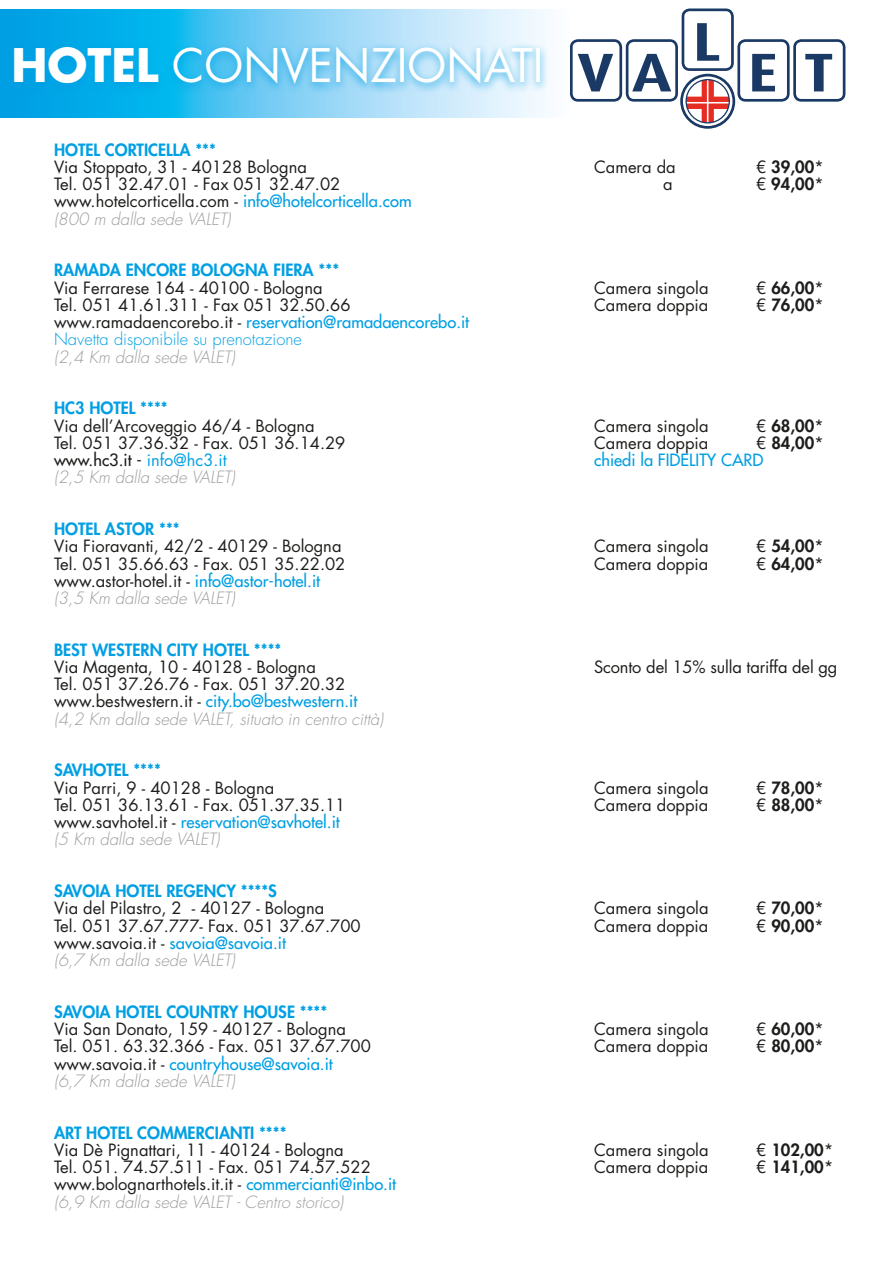
<style>
.page{position:relative;width:893px;height:1263px;background:#fff}
.page>*{position:absolute;margin:0;border:0;box-sizing:border-box;transform-origin:0 0}
.t1{font:45px "Futura Std";color:#fff}
.t2{font:16.5px/17.2px "Futura Std";color:#1d1d1b}
.t3{font:italic 300 16.5px/17.2px "Futura Std";color:#9d9d9c}
.t4{font:800 16.5px "Futura Std";color:#009fe3}
.t5{font:500 16.5px/17.2px "Futura Std";color:#009fe3}
.t6{font:800 16.5px "Futura Std";color:#1d1d1b}
.t7{font:300 16.5px/17.2px "Futura Std";color:#009fe3}
.t8{font:500 16.5px "Futura Std";color:#1d1d1b}
.s1{font-weight:700}
.s2{font-weight:400}
.s3{font-weight:500;color:#009fe3}
.s4{font-weight:300;font-style:italic;color:#9d9d9c}
.s5{font-weight:400;color:#1d1d1b}
.s6{font-weight:500}
.s7{font-weight:400;color:#009fe3}
.s8{font-weight:400;font-style:normal;color:#1d1d1b}
.s9{font-weight:500;font-style:normal;color:#009fe3}
</style>
<div class="page">
<svg style="left:570px;top:9px;width:275px;height:120px"></svg>
<svg style="left:1px;top:9px;width:545px;height:108px;background:#6acbf2"></svg>
<div style="left:5px;top:42px;width:544px;height:53px;background:#009fe3;opacity:.75"></div>
<h1 class="t1" style="left:11px;top:37px;width:534px"><span class="s1">HOTEL</span> CONVENZIONATI</h1>
<p class="t4" style="left:54px;top:139px;width:164px">HOTEL CORTICELLA ***</p>
<p class="t2" style="left:54px;top:158px;width:254px">Via Stoppato, 31 - 40128 Bologna</p>
<p class="t2" style="left:594px;top:158px;width:83px">Camera da</p>
<p class="t6" style="left:756px;top:156px;width:69px"><span class="s2">€</span> 39,00<span class="s2">*</span></p>
<p class="t2" style="left:54px;top:176px;width:288px">Tel. 051 32.47.01 - Fax 051 32.47.02</p>
<p class="t2" style="left:663px;top:176px;width:11px">a</p>
<p class="t6" style="left:756px;top:174px;width:69px"><span class="s2">€</span> 94,00<span class="s2">*</span></p>
<p class="t2" style="left:54px;top:193px;width:359px">www.hotelcorticella.com - <span class="s3">info@hotelcorticella.com </span><span class="s4">(800 m dalla sede VALET)</span></p>
<p class="t4" style="left:54px;top:260px;width:287px">RAMADA ENCORE BOLOGNA FIERA ***</p>
<p class="t2" style="left:54px;top:279px;width:270px">Via Ferrarese 164 - 40100 - Bologna</p>
<p class="t2" style="left:594px;top:279px;width:116px">Camera singola</p>
<p class="t6" style="left:756px;top:277px;width:69px"><span class="s2">€</span> 66,00<span class="s2">*</span></p>
<p class="t2" style="left:54px;top:296px;width:298px">Tel. 051 41.61.311 - Fax 051 32.50.66</p>
<p class="t2" style="left:594px;top:296px;width:116px">Camera doppia</p>
<p class="t6" style="left:756px;top:294px;width:69px"><span class="s2">€</span> 76,00<span class="s2">*</span></p>
<p class="t7" style="left:54px;top:314px;width:417px"><span class="s5">www.ramadaencorebo.it -</span> <span class="s6">reservation@ramadaencorebo.it<br></span>Navetta disponibile su prenotazione</p>
<p class="t3" style="left:54px;top:348px;width:183px">(2,4 Km dalla sede VALET)</p>
<p class="t4" style="left:54px;top:398px;width:115px">HC3 HOTEL ****</p>
<p class="t2" style="left:54px;top:417px;width:262px">Via dell’Arcoveggio 46/4 - Bologna</p>
<p class="t2" style="left:594px;top:417px;width:116px">Camera singola</p>
<p class="t6" style="left:756px;top:415px;width:69px"><span class="s2">€</span> 68,00<span class="s2">*</span></p>
<p class="t2" style="left:54px;top:434px;width:293px">Tel. 051 37.36.32 - Fax. 051 36.14.29</p>
<p class="t2" style="left:594px;top:434px;width:116px">Camera doppia</p>
<p class="t6" style="left:756px;top:432px;width:69px"><span class="s2">€</span> 84,00<span class="s2">*</span></p>
<p class="t8" style="left:54px;top:450px;width:174px">www.hc3.it - <span class="s7">info@hc3.it</span></p>
<p class="t5" style="left:594px;top:451px;width:171px">chiedi la FIDELITY CARD</p>
<p class="t3" style="left:54px;top:469px;width:183px">(2,5 Km dalla sede VALET)</p>
<p class="t4" style="left:54px;top:518px;width:127px">HOTEL ASTOR ***</p>
<p class="t2" style="left:54px;top:538px;width:289px">Via Fioravanti, 42/2 - 40129 - Bologna</p>
<p class="t2" style="left:594px;top:538px;width:116px">Camera singola</p>
<p class="t6" style="left:756px;top:536px;width:69px"><span class="s2">€</span> 54,00<span class="s2">*</span></p>
<p class="t2" style="left:54px;top:555px;width:293px">Tel. 051 35.66.63 - Fax. 051 35.22.02</p>
<p class="t2" style="left:594px;top:555px;width:116px">Camera doppia</p>
<p class="t6" style="left:756px;top:553px;width:69px"><span class="s2">€</span> 64,00<span class="s2">*</span></p>
<p class="t3" style="left:54px;top:573px;width:268px"><span class="s8">www.astor-hotel.it -</span> <span class="s9">info@astor-hotel.it </span>(3,5 Km dalla sede VALET)</p>
<p class="t4" style="left:54px;top:639px;width:229px">BEST WESTERN CITY HOTEL ****</p>
<p class="t2" style="left:54px;top:658px;width:263px">Via Magenta, 10 - 40128 - Bologna</p>
<p class="t2" style="left:594px;top:658px;width:245px">Sconto del 15% sulla tariffa del gg</p>
<p class="t2" style="left:54px;top:676px;width:331px">Tel. 051 37.26.76 - Fax. 051 37.20.32 www.bestwestern.it - <span class="s3">city.bo@bestwestern.it </span><span class="s4">(4,2 Km dalla sede VALET, situato in centro città)</span></p>
<p class="t4" style="left:54px;top:760px;width:108px">SAVHOTEL ****</p>
<p class="t2" style="left:54px;top:779px;width:222px">Via Parri, 9 - 40128 - Bologna</p>
<p class="t2" style="left:594px;top:779px;width:116px">Camera singola</p>
<p class="t6" style="left:756px;top:777px;width:69px"><span class="s2">€</span> 78,00<span class="s2">*</span></p>
<p class="t2" style="left:54px;top:796px;width:293px">Tel. 051 36.13.61 - Fax. 051.37.35.11</p>
<p class="t2" style="left:594px;top:796px;width:116px">Camera doppia</p>
<p class="t6" style="left:756px;top:794px;width:69px"><span class="s2">€</span> 88,00<span class="s2">*</span></p>
<p class="t5" style="left:54px;top:813px;width:287px"><span class="s5">www.savhotel.it -</span> reservation@savhotel.it <span class="s4">(5 Km dalla sede VALET)</span></p>
<p class="t4" style="left:54px;top:881px;width:224px">SAVOIA HOTEL REGENCY ****S</p>
<p class="t2" style="left:54px;top:900px;width:272px">Via del Pilastro, 2 - 40127 - Bologna</p>
<p class="t2" style="left:594px;top:900px;width:116px">Camera singola</p>
<p class="t6" style="left:756px;top:898px;width:69px"><span class="s2">€</span> 70,00<span class="s2">*</span></p>
<p class="t2" style="left:54px;top:917px;width:308px">Tel. 051 37.67.777- Fax. 051 37.67.700</p>
<p class="t2" style="left:594px;top:917px;width:116px">Camera doppia</p>
<p class="t6" style="left:756px;top:915px;width:69px"><span class="s2">€</span> 90,00<span class="s2">*</span></p>
<p class="t3" style="left:54px;top:935px;width:233px"><span class="s8">www.savoia.it -</span> <span class="s9">savoia@savoia.it </span>(6,7 Km dalla sede VALET)</p>
<p class="t4" style="left:54px;top:1001px;width:275px">SAVOIA HOTEL COUNTRY HOUSE ****</p>
<p class="t2" style="left:54px;top:1021px;width:293px">Via San Donato, 159 - 40127 - Bologna</p>
<p class="t2" style="left:594px;top:1021px;width:116px">Camera singola</p>
<p class="t6" style="left:756px;top:1019px;width:69px"><span class="s2">€</span> 60,00<span class="s2">*</span></p>
<p class="t2" style="left:54px;top:1038px;width:318px">Tel. 051. 63.32.366 - Fax. 051 37.67.700</p>
<p class="t2" style="left:594px;top:1038px;width:116px">Camera doppia</p>
<p class="t6" style="left:756px;top:1036px;width:69px"><span class="s2">€</span> 80,00<span class="s2">*</span></p>
<p class="t5" style="left:54px;top:1055px;width:280px"><span class="s5">www.savoia.it -</span> countryhouse@savoia.it <span class="s4">(6,7 Km dalla sede VALET)</span></p>
<p class="t4" style="left:54px;top:1122px;width:234px">ART HOTEL COMMERCIANTI ****</p>
<p class="t2" style="left:54px;top:1141px;width:291px">Via Dè Pignattari, 11 - 40124 - Bologna</p>
<p class="t2" style="left:594px;top:1141px;width:116px">Camera singola</p>
<p class="t6" style="left:756px;top:1139px;width:79px"><span class="s2">€</span> 102,00<span class="s2">*</span></p>
<p class="t2" style="left:54px;top:1159px;width:318px">Tel. 051. 74.57.511 - Fax. 051 74.57.522</p>
<p class="t2" style="left:594px;top:1159px;width:116px">Camera doppia</p>
<p class="t6" style="left:756px;top:1156px;width:79px"><span class="s2">€</span> 141,00<span class="s2">*</span></p>
<p class="t3" style="left:54px;top:1176px;width:344px"><span class="s8">www.bolognarthotels.it.it -</span> <span class="s9">commercianti@inbo.it </span>(6,9 Km dalla sede VALET - Centro storico)</p>
</div>
